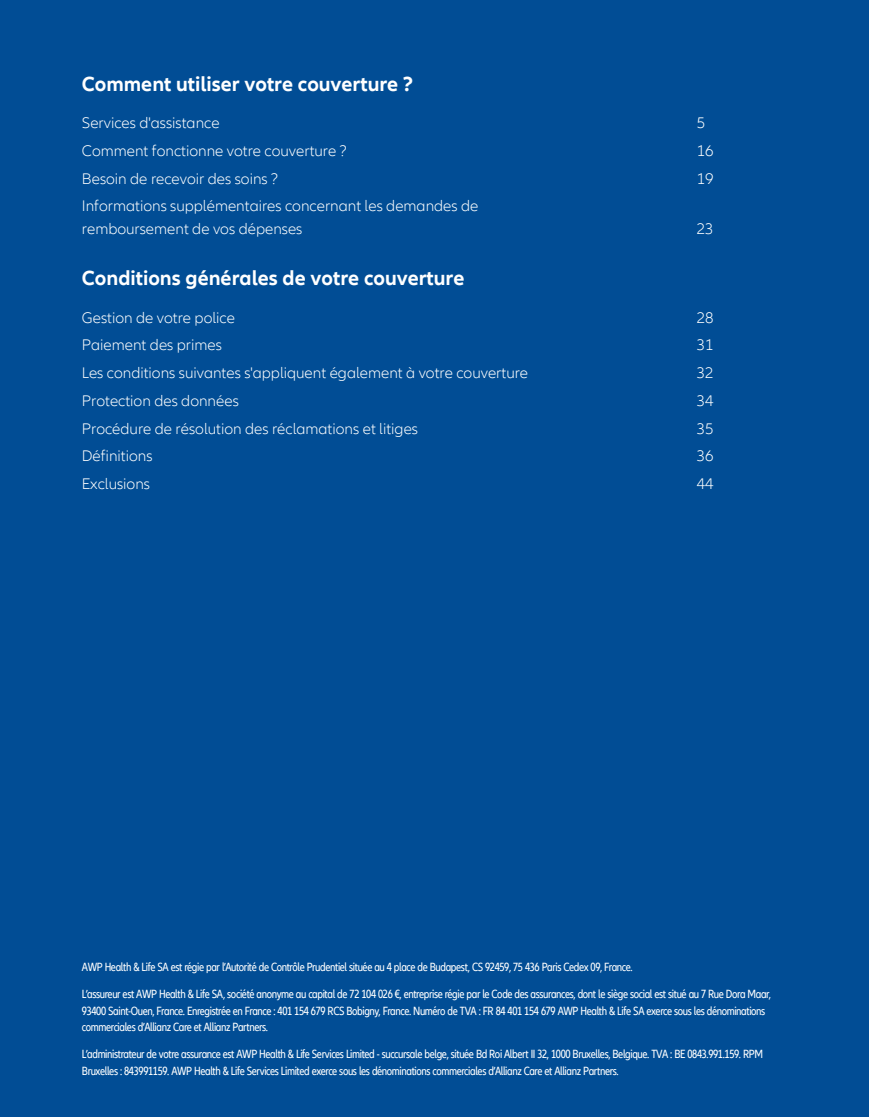
<style>
.page{position:relative;width:869px;height:1117px;background:#fff}
.page>*{position:absolute;margin:0;border:0;box-sizing:border-box;transform-origin:0 0}
.t1{font:700 21px "Allianz Neo";color:#fff}
.t2{font:300 15.75px/22.8px "Allianz Neo";color:#fff}
.t3{font:condensed 12.25px/16.6px "Allianz Neo";letter-spacing:-.03em;color:#fff}
</style>
<div class="page">
<div style="left:0;top:0;width:868px;height:1116px;background:#014d95"></div>
<h1 class="t1" style="left:82px;top:71px;width:332px">Comment utiliser votre couverture ?</h1>
<p class="t2" style="left:82px;top:112px;width:139px">Services d'assistance</p>
<p class="t2" style="left:696px;top:112px;width:10px">5</p>
<p class="t2" style="left:82px;top:140px;width:266px">Comment fonctionne votre couverture ?</p>
<p class="t2" style="left:696px;top:140px;width:18px">16</p>
<p class="t2" style="left:82px;top:167px;width:198px">Besoin de recevoir des soins ?</p>
<p class="t2" style="left:696px;top:167px;width:18px">19</p>
<p class="t2" style="left:82px;top:195px;width:398px">Informations supplémentaires concernant les demandes de remboursement de vos dépenses</p>
<p class="t2" style="left:696px;top:218px;width:18px">23</p>
<h1 class="t1" style="left:82px;top:266px;width:384px">Conditions générales de votre couverture</h1>
<p class="t2" style="left:82px;top:306px;width:154px">Gestion de votre police</p>
<p class="t2" style="left:696px;top:306px;width:18px">28</p>
<p class="t2" style="left:82px;top:334px;width:141px">Paiement des primes</p>
<p class="t2" style="left:696px;top:334px;width:18px">31</p>
<p class="t2" style="left:82px;top:362px;width:447px">Les conditions suivantes s'appliquent également à votre couverture</p>
<p class="t2" style="left:696px;top:362px;width:18px">32</p>
<p class="t2" style="left:82px;top:389px;width:158px">Protection des données</p>
<p class="t2" style="left:696px;top:389px;width:18px">34</p>
<p class="t2" style="left:82px;top:417px;width:337px">Procédure de résolution des réclamations et litiges</p>
<p class="t2" style="left:696px;top:417px;width:18px">35</p>
<p class="t2" style="left:82px;top:445px;width:72px">Définitions</p>
<p class="t2" style="left:696px;top:445px;width:18px">36</p>
<p class="t2" style="left:82px;top:472px;width:70px">Exclusions</p>
<p class="t2" style="left:696px;top:472px;width:18px">44</p>
<p class="t3" style="left:82px;top:954px;width:690px;line-height:26.6px">AWP Health &amp; Life SA est régie par l’Autorité de Contrôle Prudentiel située au 4 place de Budapest, CS 92459, 75 436 Paris Cedex 09, France.<br>L’assureur est AWP Health &amp; Life SA, société anonyme au capital de 72 104 026 €, entreprise régie par le Code des assurances, dont le siège social est situé au 7 Rue Dora Maar,</p>
<p class="t3" style="left:82px;top:1002px;width:684px">93400 Saint-Ouen, France. Enregistrée en France : 401 154 679 RCS Bobigny, France. Numéro de TVA : FR 84 401 154 679 AWP Health &amp; Life SA exerce sous les dénominations commerciales d’Allianz Care et Allianz Partners.</p>
<p class="t3" style="left:82px;top:1045px;width:682px">L’administrateur de votre assurance est AWP Health &amp; Life Services Limited - succursale belge, située Bd Roi Albert II 32, 1000 Bruxelles, Belgique. TVA : BE 0843.991.159. RPM<br>Bruxelles : 843991159. AWP Health &amp; Life Services Limited exerce sous les dénominations commerciales d’Allianz Care et Allianz Partners.</p>
</div>
